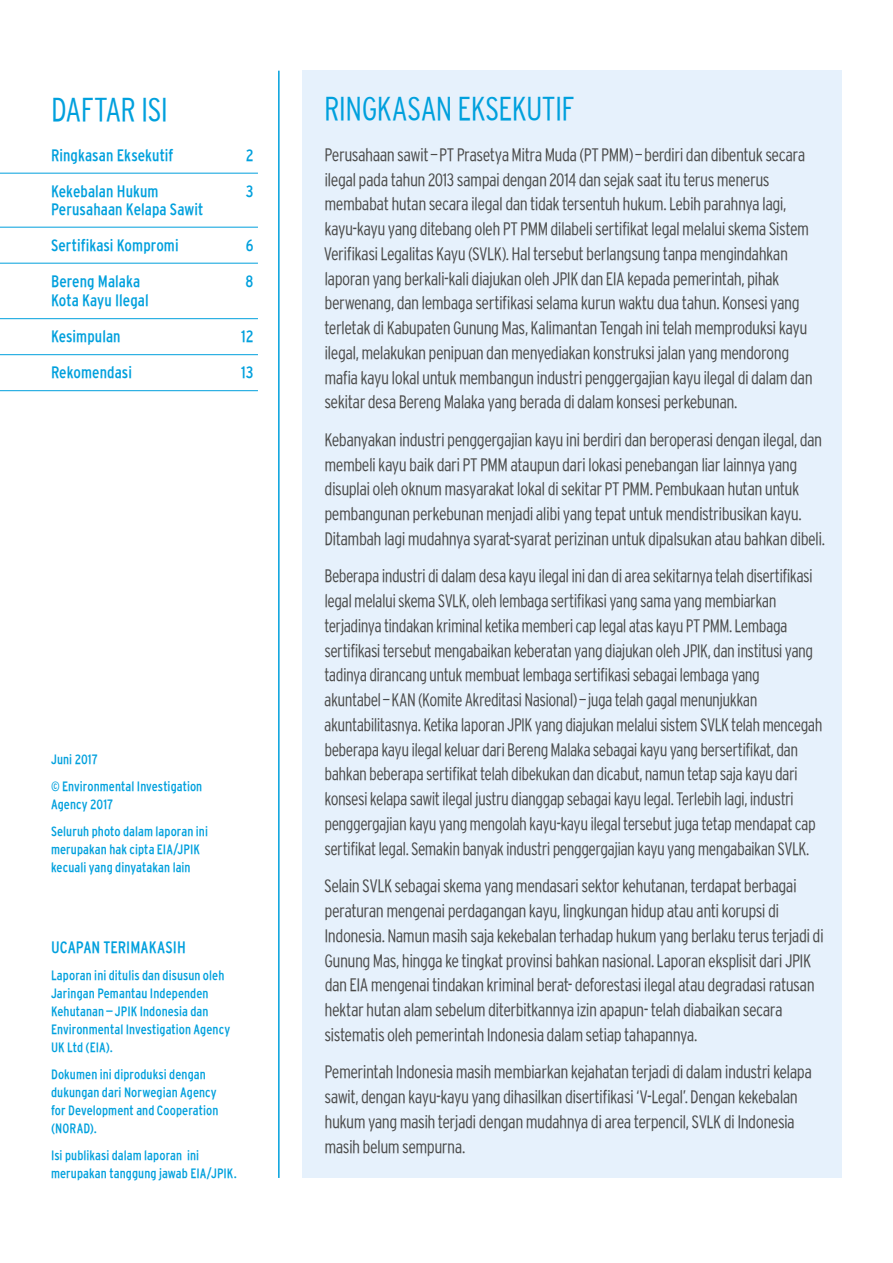
<style>
.page{position:relative;width:893px;height:1263px;background:#fff}
.page>*{position:absolute;margin:0;border:0;box-sizing:border-box;transform-origin:0 0}
.t1{font:300 condensed 33px "Interstate";letter-spacing:-.02em;color:#00a0dd}
.t2{font:300 condensed 18px/24.8px "Interstate";letter-spacing:-.035em;color:#4a4a49}
.t3{font:condensed 16.5px/36px "Interstate";letter-spacing:.005em;color:#00a0dd}
.t4{font:condensed 13.5px/18px "Interstate";letter-spacing:.005em;color:#00a0dd}
</style>
<div class="page">
<hr style="left:278px;top:71px;width:2px;height:1107px;background:#00a0dd">
<div style="left:303px;top:71px;width:539px;height:1107px;background:#e6f1fc"></div>
<hr style="left:0;top:173px;width:258px;height:1px;background:#00a0dd">
<hr style="left:0;top:227px;width:258px;height:1px;background:#00a0dd">
<hr style="left:0;top:263px;width:258px;height:1px;background:#00a0dd">
<hr style="left:0;top:318px;width:258px;height:1px;background:#00a0dd">
<hr style="left:0;top:354px;width:258px;height:1px;background:#00a0dd">
<hr style="left:0;top:390px;width:258px;height:1px;background:#00a0dd">
<h1 class="t1" style="left:51px;top:91px;width:119px">DAFTAR ISI</h1>
<p class="t3" style="left:51px;top:137px;width:124px">Ringkasan Eksekutif</p>
<p class="t3" style="left:246px;top:137px;width:9px">2</p>
<p class="t3" style="left:51px;top:173px;width:109px">Kekebalan Hukum</p>
<p class="t3" style="left:246px;top:173px;width:9px">3</p>
<p class="t3" style="left:51px;top:191px;width:154px">Perusahaan Kelapa Sawit<br>Sertifikasi Kompromi</p>
<p class="t3" style="left:246px;top:227px;width:9px">6</p>
<p class="t3" style="left:51px;top:263px;width:91px">Bereng Malaka</p>
<p class="t3" style="left:246px;top:263px;width:9px">8</p>
<p class="t3" style="left:51px;top:282px;width:99px">Kota Kayu Ilegal<br>Kesimpulan</p>
<p class="t3" style="left:241px;top:318px;width:14px">12</p>
<p class="t3" style="left:51px;top:354px;width:82px">Rekomendasi</p>
<p class="t3" style="left:241px;top:354px;width:14px">13</p>
<p class="t4" style="left:51px;top:745px;width:153px;line-height:27px">Juni 2017<br>© Environmental Investigation</p>
<p class="t4" style="left:51px;top:790px;width:158px;line-height:27px">Agency 2017<br>Seluruh photo dalam laporan ini</p>
<p class="t4" style="left:51px;top:840px;width:150px">merupakan hak cipta EIA/JPIK kecuali yang dinyatakan lain</p>
<p class="t3" style="left:51px;top:929px;width:136px">UCAPAN TERIMAKASIH</p>
<p class="t4" style="left:51px;top:966px;width:181px">Laporan ini ditulis dan disusun oleh<br>Jaringan Pemantau Independen<br>Kehutanan—JPIK Indonesia dan<br>Environmental Investigation Agency<br>UK Ltd (EIA).</p>
<p class="t4" style="left:51px;top:1065px;width:169px">Dokumen ini diproduksi dengan dukungan dari Norwegian Agency for Development and Cooperation (NORAD).</p>
<p class="t4" style="left:51px;top:1146px;width:187px">Isi publikasi dalam laporan ini merupakan tanggung jawab EIA/JPIK.</p>
<h1 class="t1" style="left:324px;top:90px;width:252px">RINGKASAN EKSEKUTIF</h1>
<p class="t2" style="left:324px;top:142px;width:490px">Perusahaan sawit—PT Prasetya Mitra Muda (PT PMM)—berdiri dan dibentuk secara ilegal pada tahun 2013 sampai dengan 2014 dan sejak saat itu terus menerus membabat hutan secara ilegal dan tidak tersentuh hukum. Lebih parahnya lagi, kayu-kayu yang ditebang oleh PT PMM dilabeli sertifikat legal melalui skema Sistem Verifikasi Legalitas Kayu (SVLK). Hal tersebut berlangsung tanpa mengindahkan laporan yang berkali-kali diajukan oleh JPIK dan EIA kepada pemerintah, pihak berwenang, dan lembaga sertifikasi selama kurun waktu dua tahun. Konsesi yang terletak di Kabupaten Gunung Mas, Kalimantan Tengah ini telah memproduksi kayu ilegal, melakukan penipuan dan menyediakan konstruksi jalan yang mendorong mafia kayu lokal untuk membangun industri penggergajian kayu ilegal di dalam dan sekitar desa Bereng Malaka yang berada di dalam konsesi perkebunan.</p>
<p class="t2" style="left:324px;top:427px;width:502px">Kebanyakan industri penggergajian kayu ini berdiri dan beroperasi dengan ilegal, dan membeli kayu baik dari PT PMM ataupun dari lokasi penebangan liar lainnya yang disuplai oleh oknum masyarakat lokal di sekitar PT PMM. Pembukaan hutan untuk pembangunan perkebunan menjadi alibi yang tepat untuk mendistribusikan kayu.<br>Ditambah lagi mudahnya syarat-syarat perizinan untuk dipalsukan atau bahkan dibeli.</p>
<p class="t2" style="left:324px;top:564px;width:500px">Beberapa industri di dalam desa kayu ilegal ini dan di area sekitarnya telah disertifikasi legal melalui skema SVLK, oleh lembaga sertifikasi yang sama yang membiarkan terjadinya tindakan kriminal ketika memberi cap legal atas kayu PT PMM. Lembaga sertifikasi tersebut mengabaikan keberatan yang diajukan oleh JPIK, dan institusi yang tadinya dirancang untuk membuat lembaga sertifikasi sebagai lembaga yang akuntabel—KAN (Komite Akreditasi Nasional)—juga telah gagal menunjukkan akuntabilitasnya. Ketika laporan JPIK yang diajukan melalui sistem SVLK telah mencegah beberapa kayu ilegal keluar dari Bereng Malaka sebagai kayu yang bersertifikat, dan bahkan beberapa sertifikat telah dibekukan dan dicabut, namun tetap saja kayu dari konsesi kelapa sawit ilegal justru dianggap sebagai kayu legal. Terlebih lagi, industri penggergajian kayu yang mengolah kayu-kayu ilegal tersebut juga tetap mendapat cap sertifikat legal. Semakin banyak industri penggergajian kayu yang mengabaikan SVLK.</p>
<p class="t2" style="left:324px;top:873px;width:501px">Selain SVLK sebagai skema yang mendasari sektor kehutanan, terdapat berbagai peraturan mengenai perdagangan kayu, lingkungan hidup atau anti korupsi di Indonesia. Namun masih saja kekebalan terhadap hukum yang berlaku terus terjadi di Gunung Mas, hingga ke tingkat provinsi bahkan nasional. Laporan eksplisit dari JPIK dan EIA mengenai tindakan kriminal berat- deforestasi ilegal atau degradasi ratusan hektar hutan alam sebelum diterbitkannya izin apapun- telah diabaikan secara sistematis oleh pemerintah Indonesia dalam setiap tahapannya.</p>
<p class="t2" style="left:324px;top:1059px;width:489px">Pemerintah Indonesia masih membiarkan kejahatan terjadi di dalam industri kelapa sawit, dengan kayu-kayu yang dihasilkan disertifikasi ‘V-Legal’. Dengan kekebalan hukum yang masih terjadi dengan mudahnya di area terpencil, SVLK di Indonesia masih belum sempurna.</p>
</div>
